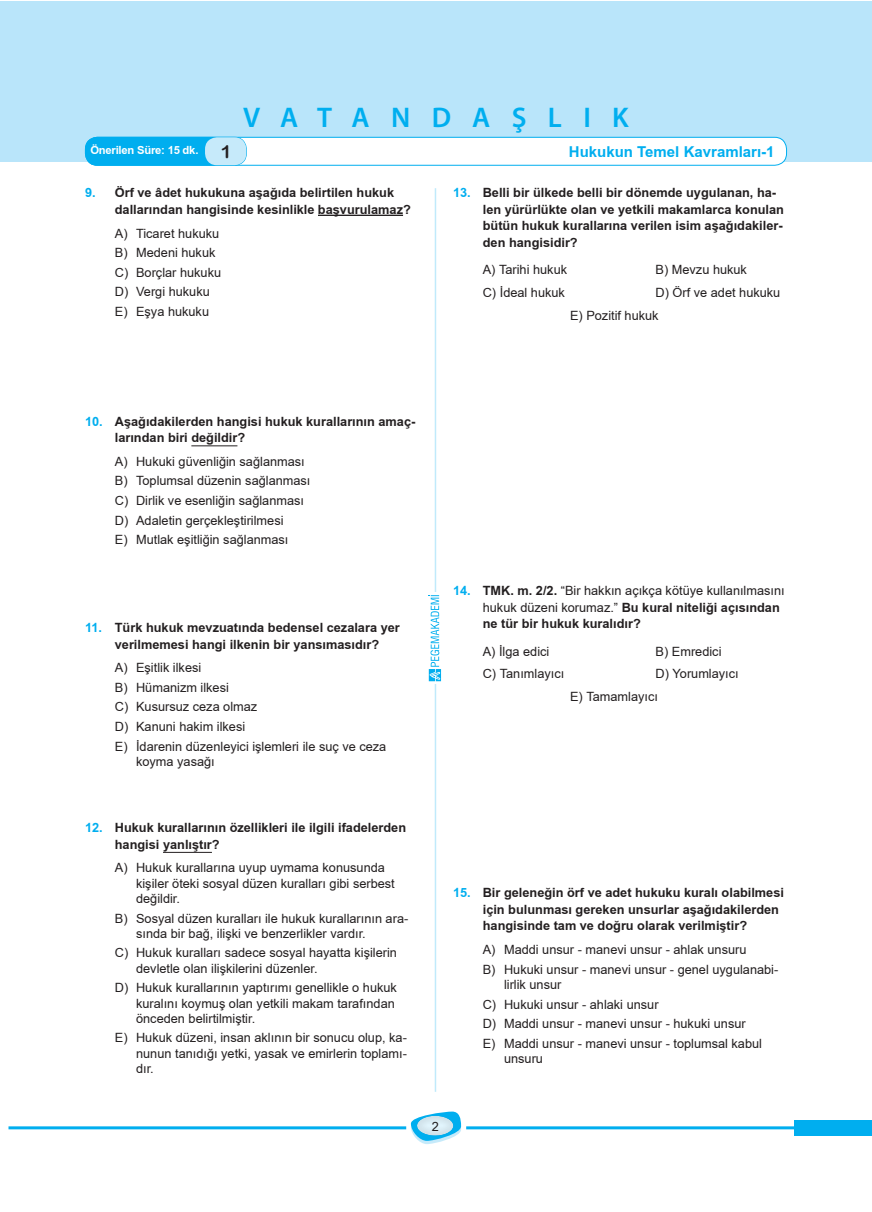
<style>
.page{position:relative;width:872px;height:1212px;background:#fff}
.page>*{position:absolute;margin:0;border:0;box-sizing:border-box;transform-origin:0 0}
.t1{font:600 28.5px "Myriad Pro";letter-spacing:.75em;color:#00aeef}
.t2{font:18px "Arial Rounded MT Bold";color:#231f20}
.t3{font:700 15px "TR Arial";color:#00aeef}
.secenek{font:12.75px/15.3px "TR Arial";color:#231f20}
.soru_koku_bold{font:700 12.75px/16.5px "TR Arial";color:#231f20}
._2_li_secenek{font:12.75px "TR Arial";color:#231f20}
._2_li_altı{font:12.75px "TR Arial";color:#231f20}
.t4{font:700 11.25px "TR Arial";letter-spacing:-.02em;color:#fff}
.s1{color:#00aeef}
.s2{font-weight:400}
</style>
<div class="page">
<div style="left:850px;top:1px;width:22px;height:161px;background:#b9e5fa"></div>
<div style="left:0;top:1px;width:850px;height:161px;background:#b9e5fa"></div>
<hr style="left:435px;top:188px;width:1px;height:904px;background:#00aeef">
<svg style="left:428px;top:592px;width:14px;height:92px"></svg>
<svg style="left:428px;top:595px;width:13px;height:86px"></svg>
<div style="left:85px;top:137px;width:701px;height:28px;background:#fff;border-radius:12px"></div>
<div style="left:85px;top:137px;width:702px;height:29px;border:1px solid #00aeef;border-radius:12px"></div>
<div style="left:85px;top:137px;width:161px;height:28px;background:#00aeef;border-radius:12px"></div>
<div style="left:85px;top:137px;width:162px;height:29px;border:1px solid #00aeef;border-radius:12px"></div>
<div style="left:205px;top:137px;width:41px;height:28px;background:#c6eafa;border-radius:12px"></div>
<hr style="left:9px;top:1126px;width:397px;height:3px;background:#00aeef">
<hr style="left:466px;top:1126px;width:329px;height:3px;background:#00aeef">
<svg style="left:414px;top:1136px;width:41px;height:8px"></svg>
<div style="left:408px;top:1106px;width:54px;height:30px;background:#231f20;opacity:.35"></div>
<div style="left:794px;top:1120px;width:56px;height:16px;background:#00aeef"></div>
<div style="left:850px;top:1120px;width:22px;height:16px;background:#00aeef"></div>
<hr style="left:318px;top:215px;width:85px;height:1px;background:#231f20">
<hr style="left:191px;top:445px;width:46px;height:1px;background:#231f20">
<hr style="left:163px;top:852px;width:49px;height:1px;background:#231f20">
<h1 class="t1" style="left:243px;top:99px;width:387px">VATANDAŞLIK</h1>
<p class="t4" style="left:90px;top:142px;width:110px">Önerilen Süre: 15 dk.</p>
<p class="soru_koku_bold" style="left:115px;top:185px;width:297px;text-indent:-30px"><span class="s1">9.</span> Örf ve âdet hukukuna aşağıda belirtilen hukuk dallarından hangisinde kesinli kle başvurulamaz?</p>
<p class="secenek" style="left:115px;top:226px;width:106px">A) Ticaret hukuku</p>
<p class="secenek" style="left:115px;top:245px;width:102px">B) Medeni hukuk</p>
<p class="secenek" style="left:115px;top:265px;width:108px">C) Borçlar hukuku</p>
<p class="secenek" style="left:115px;top:284px;width:96px">D) Vergi hukuku</p>
<p class="secenek" style="left:115px;top:304px;width:96px">E) Eşya hukuku</p>
<h2 class="t2" style="left:221px;top:141px;width:12px">1</h2>
<p class="t3" style="left:569px;top:141px;width:207px">Hukukun Temel Kavramları-1</p>
<p class="soru_koku_bold" style="left:483px;top:185px;width:303px;text-indent:-30px"><span class="s1">13.</span> Belli bir ülkede belli bir dönemde uygulanan, ha&shy;len yürürlükte olan ve yetkili makamlarca konulan bütün hukuk kurallarına verilen isim aşağıdakiler&shy;den hangisidir?</p>
<p class="_2_li_secenek" style="left:483px;top:261px;width:86px">A) Tarihi hukuk</p>
<p class="_2_li_secenek" style="left:655px;top:261px;width:93px">B) Mevzu hukuk</p>
<p class="_2_li_secenek" style="left:483px;top:284px;width:84px">C) İdeal hukuk</p>
<p class="_2_li_secenek" style="left:655px;top:284px;width:126px">D) Örf ve adet hukuku</p>
<p class="_2_li_altı" style="left:570px;top:307px;width:90px">E) Pozitif hukuk</p>
<p class="soru_koku_bold" style="left:115px;top:413px;width:302px;text-indent:-30px"><span class="s1">10.</span> Aşağıdakilerden hangisi hukuk kurallarının amaç&shy;larından biri değildir?</p>
<p class="secenek" style="left:115px;top:454px;width:191px">A) Hukuki güvenliğin sağlanması</p>
<p class="secenek" style="left:115px;top:473px;width:197px">B) Toplumsal düzenin sağlanması</p>
<p class="secenek" style="left:115px;top:493px;width:191px">C) Dirlik ve esenliğin sağlanması</p>
<p class="secenek" style="left:115px;top:512px;width:170px">D) Adaletin gerçekleştirilmesi</p>
<p class="secenek" style="left:115px;top:532px;width:175px">E) Mutlak eşitliğin sağlanması</p>
<p class="soru_koku_bold" style="left:115px;top:619px;width:286px;text-indent:-30px"><span class="s1">11.</span> Türk hukuk mevzuatında bedensel cezalara yer verilmemesi hangi ilkenin bir yansımasıdır?</p>
<p class="secenek" style="left:115px;top:660px;width:88px">A) Eşitlik ilkesi</p>
<p class="secenek" style="left:115px;top:680px;width:116px">B) Hümanizm ilkesi</p>
<p class="secenek" style="left:115px;top:699px;width:144px">C) Kusursuz ceza olmaz</p>
<p class="secenek" style="left:115px;top:719px;width:132px">D) Kanuni hakim ilkesi</p>
<p class="secenek" style="left:136px;top:738px;width:252px;text-indent:-21px">E) İdarenin düzenleyici işlemleri ile suç ve ceza koyma yasağı</p>
<p class="soru_koku_bold" style="left:483px;top:583px;width:303px;text-indent:-30px"><span class="s1">14.</span> TMK. m. 2/2. <span class="s2">“Bir hakkın açıkça kötüye kullanılmasını hukuk düzeni korumaz.”</span> Bu kural niteliği açısından ne tür bir hukuk kuralıdır?</p>
<p class="_2_li_secenek" style="left:483px;top:642px;width:68px">A) İlga edici</p>
<p class="_2_li_secenek" style="left:655px;top:642px;width:67px">B) Emredici</p>
<p class="_2_li_secenek" style="left:483px;top:665px;width:83px">C) Tanımlayıcı</p>
<p class="_2_li_secenek" style="left:655px;top:665px;width:85px">D) Yorumlayıcı</p>
<p class="_2_li_altı" style="left:570px;top:688px;width:89px">E) Tamamlayıcı</p>
<p class="soru_koku_bold" style="left:115px;top:819px;width:293px;text-indent:-30px"><span class="s1">12.</span> Hukuk kurallarının özellikleri ile ilgili ifadelerden hangisi yanlıştır?</p>
<p class="secenek" style="left:136px;top:860px;width:260px;text-indent:-21px">A) Hukuk kurallarına uyup uymama konusunda kişiler öteki sosyal düzen kuralları gibi serbest değildir.</p>
<p class="secenek" style="left:136px;top:910px;width:274px;text-indent:-21px">B) Sosyal düzen kuralları ile hukuk kurallarının ara&shy;sında bir bağ, ilişki ve benzerlikler vardır.</p>
<p class="secenek" style="left:136px;top:945px;width:262px;text-indent:-21px">C) Hukuk kuralları sadece sosyal hayatta kişilerin devletle olan ilişkilerini düzenler.</p>
<p class="secenek" style="left:136px;top:980px;width:262px;text-indent:-21px">D) Hukuk kurallarının yaptırımı genellikle o hukuk kuralını koymuş olan yetkili makam tarafından önceden belirtilmiştir.</p>
<p class="secenek" style="left:136px;top:1030px;width:272px;text-align:justify;text-indent:-21px">E) Hukuk düzeni, insan aklının bir sonucu olup, ka&shy;nunun tanıdığı yetki, yasak ve emirlerin toplamı&shy;dır.</p>
<p class="soru_koku_bold" style="left:483px;top:885px;width:303px;text-indent:-30px"><span class="s1">15.</span> Bir geleneğin örf ve adet hukuku kuralı olabilmesi için bulunması gereken unsurlar aşağıdakilerden hangisinde tam ve doğru olarak verilmiştir?</p>
<p class="secenek" style="left:483px;top:942px;width:265px">A) Maddi unsur - manevi unsur - ahlak unsuru</p>
<p class="secenek" style="left:504px;top:961px;width:276px;text-indent:-21px">B) Hukuki unsur - manevi unsur - genel uygulanabi&shy;lirlik unsur</p>
<p class="secenek" style="left:483px;top:996px;width:177px">C) Hukuki unsur - ahlaki unsur</p>
<p class="secenek" style="left:483px;top:1016px;width:264px">D) Maddi unsur - manevi unsur - hukuki unsur</p>
<p class="secenek" style="left:504px;top:1035px;width:259px;text-indent:-21px">E) Maddi unsur - manevi unsur - toplumsal kabul unsuru</p>
<p class="secenek" style="left:432px;top:1118px;width:9px">2</p>
</div>
